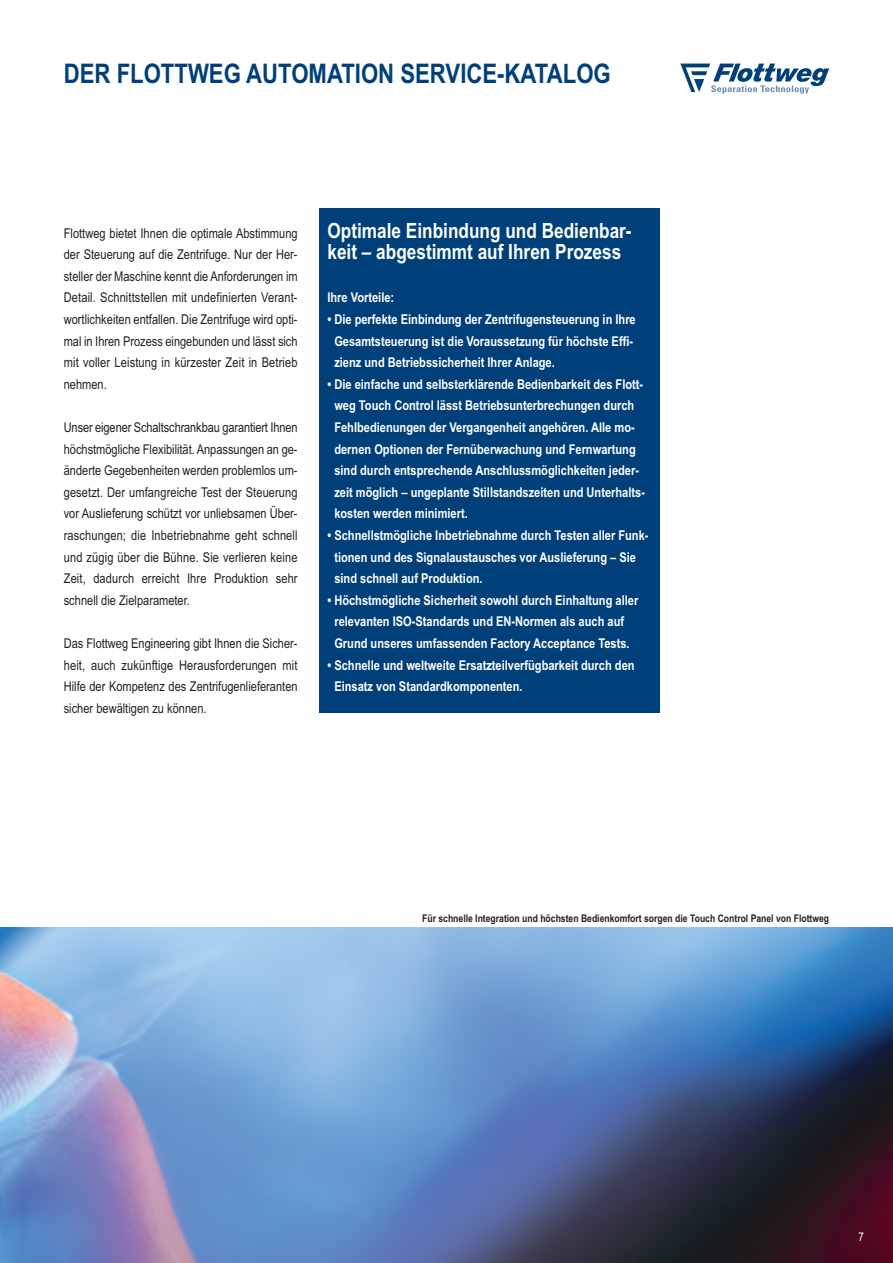
<style>
.page{position:relative;width:893px;height:1263px;background:#fff}
.page>*{position:absolute;margin:0;border:0;box-sizing:border-box;transform-origin:0 0}
.t1{font:700 27px "Arial Narrow";color:#00407a}
.t2{font:700 21px/21.6px "Arial Narrow";color:#fff}
.t3{font:700 13.5px/21.6px "Arial Narrow";color:#fff}
.t4{font:13.5px/21.6px "Arial Narrow";color:#241f1f;text-align:justify}
.t5{font:12px "Arial Narrow";color:#fff}
.t6{font:700 10.5px "Arial Narrow";color:#241f1f}
</style>
<div class="page">
<img style="left:0;top:928px;width:893px;height:335px">
<svg style="left:680px;top:64px;width:149px;height:30px"></svg>
<div style="left:319px;top:208px;width:340px;height:505px;background:#00407a"></div>
<h1 class="t1" style="left:64px;top:58px;width:549px">DER FLOTTWEG AUTOMATION SERVICE-KATALOG</h1>
<p class="t4" style="left:64px;top:222px;width:235px">Flottweg bietet Ihnen die optimale Abstimmung der Steuerung auf die Zentrifuge. Nur der Her&shy;steller der Maschine kennt die Anforderungen im Detail. Schnittstellen mit undefinierten Verant&shy;wortlichkeiten entfallen. Die Zentrifuge wird opti&shy;mal in Ihren Prozess eingebunden und lässt sich mit voller Leistung in kürzester Zeit in Betrieb nehmen.</p>
<p class="t4" style="left:64px;top:417px;width:235px">Unser eigener Schaltschrankbau garantiert Ihnen höchstmögliche Flexibilität. Anpassungen an ge&shy;änderte Gegebenheiten werden problemlos um&shy;gesetzt. Der umfangreiche Test der Steuerung vor Auslieferung schützt vor unliebsamen Über&shy;raschungen; die Inbetriebnahme geht schnell und zügig über die Bühne. Sie verlieren keine Zeit, dadurch erreicht Ihre Produktion sehr schnell die Zielparameter.</p>
<p class="t4" style="left:64px;top:633px;width:235px">Das Flottweg Engineering gibt Ihnen die Sicher&shy;heit, auch zukünftige Herausforderungen mit Hilfe der Kompetenz des Zentrifugenlieferanten sicher bewältigen zu können.</p>
<h2 class="t2" style="left:327px;top:220px;width:306px">Optimale Einbindung und Bedienbar&shy;keit – abgestimmt auf Ihren Prozess</h2>
<p class="t3" style="left:327px;top:287px;width:68px">Ihre Vorteile:</p>
<p class="t3" style="left:334px;top:309px;width:303px;text-indent:-7px">• Die perfekte Einbindung der Zentrifugensteuerung in Ihre<br>Gesamtsteuerung ist die Voraussetzung für höchste Effi&shy;zienz und Betriebssicherheit Ihrer Anlage.</p>
<p class="t3" style="left:334px;top:373px;width:312px;text-indent:-7px">• Die einfache und selbsterklärende Bedienbarkeit des Flott&shy;weg Touch Control lässt Betriebsunterbrechungen durch Fehlbedienungen der Vergangenheit angehören. Alle mo&shy;dernen Optionen der Fernüberwachung und Fernwartung sind durch entsprechende Anschlussmöglichkeiten jeder&shy;zeit möglich – ungeplante Stillstandszeiten und Unterhalts&shy;kosten werden minimiert.</p>
<p class="t3" style="left:334px;top:525px;width:316px;text-indent:-7px">• Schnellstmögliche Inbetriebnahme durch Testen aller Funk&shy;tionen und des Signalaustausches vor Auslieferung – Sie sind schnell auf Produktion.</p>
<p class="t3" style="left:327px;top:589px;width:312px;text-align:center">• Höchstmögliche Sicherheit sowohl durch Einhaltung aller relevanten ISO-Standards und EN-Normen als auch auf<br>Grund unseres umfassenden Factory Acceptance Tests.</p>
<p class="t3" style="left:334px;top:654px;width:302px;text-indent:-7px">• Schnelle und weltweite Ersatzteilverfügbarkeit durch den<br>Einsatz von Standardkomponenten.</p>
<p class="t6" style="left:422px;top:912px;width:408px">Für schnelle Integration und höchsten Bedienkomfort sorgen die Touch Control Panel von Flottweg</p>
<p class="t5" style="left:858px;top:1229px;width:7px">7</p>
</div>
